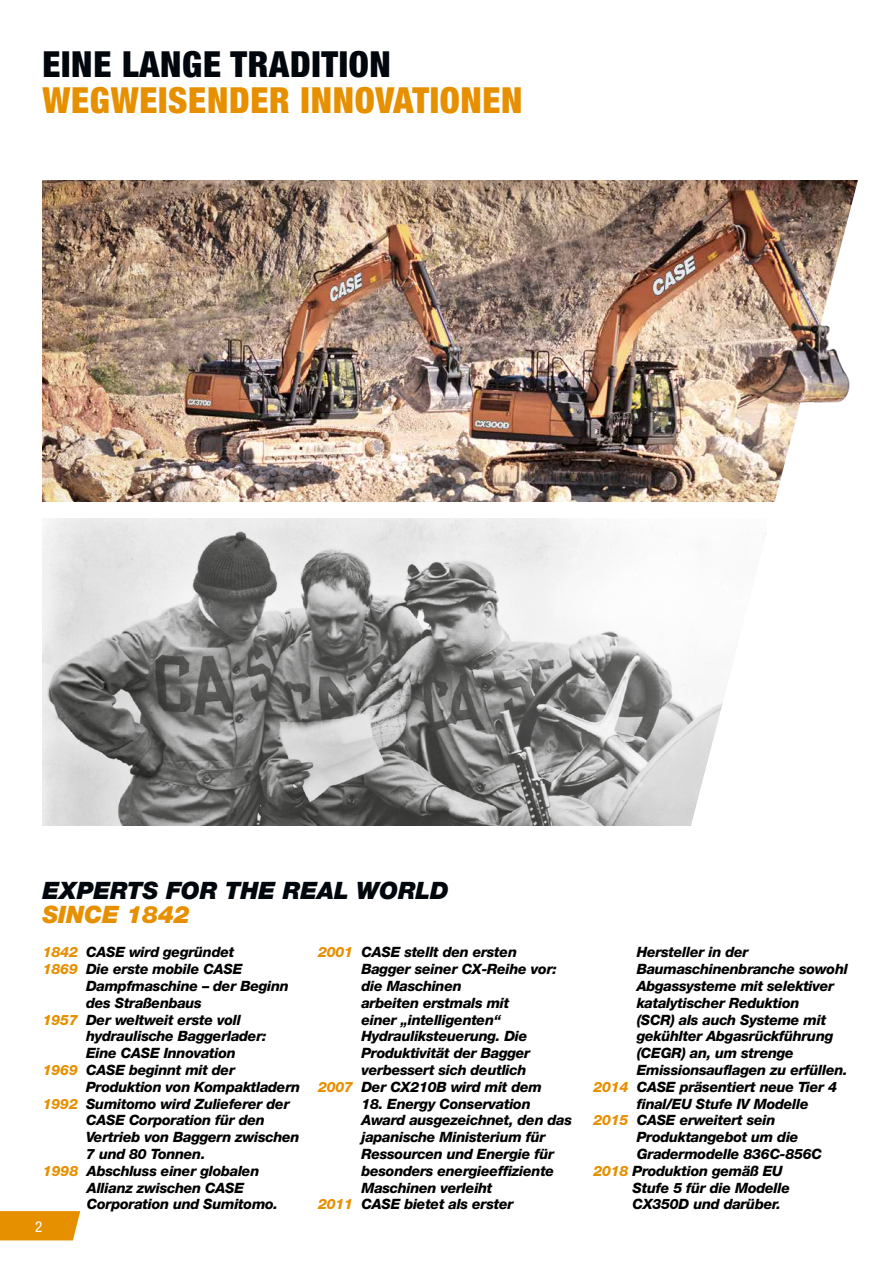
<style>
.page{position:relative;width:893px;height:1263px;background:#fff}
.page>*{position:absolute;margin:0;border:0;box-sizing:border-box;transform-origin:0 0}
.t1{font:900 condensed 36px "Helvetica Neue LT Pro";letter-spacing:.02em;color:#e69000}
.t2{font:900 condensed 36px "Helvetica Neue LT Pro";letter-spacing:.02em;color:#02060d}
.t3{font:italic 900 24px "Helvetica Neue LT Pro";letter-spacing:-.01em;color:#02060d}
.t4{font:italic 900 24px "Helvetica Neue LT Pro";letter-spacing:-.01em;color:#e69000}
.t5{font:condensed 15px "Helvetica Neue LT Pro";color:#fff}
.t6{font:italic 800 14.25px "Helvetica Neue LT Pro";letter-spacing:-.02em;color:#000}
.s1{color:#e69000}
</style>
<div class="page">
<svg style="left:0;top:1211px;width:80px;height:29px;background:#e7950b"></svg>
<img style="left:43px;top:519px;width:642px;height:306px">
<img style="left:43px;top:180px;width:642px;height:322px">
<img style="left:685px;top:180px;width:173px;height:646px">
<h1 class="t2" style="left:43px;top:42px;width:350px">EINE LANGE TRADITION</h1>
<h1 class="t1" style="left:43px;top:78px;width:482px">WEGWEISENDER INNOVATIONEN</h1>
<h2 class="t3" style="left:43px;top:875px;width:408px">EXPERTS FOR THE REAL WORLD</h2>
<h2 class="t4" style="left:43px;top:899px;width:149px">SINCE 1842</h2>
<p class="t6" style="left:43px;top:944px;width:193px"><span class="s1">1842</span> CASE wird gegründet</p>
<p class="t6" style="left:43px;top:960px;width:201px"><span class="s1">1869</span> Die erste mobile CASE</p>
<p class="t6" style="left:86px;top:977px;width:204px">Dampfmaschine – der Beginn</p>
<p class="t6" style="left:86px;top:994px;width:117px">des Straßenbaus</p>
<p class="t6" style="left:43px;top:1011px;width:200px"><span class="s1">1957</span> Der weltweit erste voll</p>
<p class="t6" style="left:86px;top:1028px;width:182px">hydraulische Baggerlader:</p>
<p class="t6" style="left:86px;top:1044px;width:151px">Eine CASE Innovation</p>
<p class="t6" style="left:43px;top:1061px;width:194px"><span class="s1">1969</span> CASE beginnt mit der</p>
<p class="t6" style="left:86px;top:1078px;width:216px">Produktion von Kompaktladern</p>
<p class="t6" style="left:43px;top:1095px;width:248px"><span class="s1">1992</span> Sumitomo wird Zulieferer der</p>
<p class="t6" style="left:86px;top:1112px;width:180px">CASE Corporation für den</p>
<p class="t6" style="left:86px;top:1128px;width:215px">Vertrieb von Baggern zwischen</p>
<p class="t6" style="left:86px;top:1145px;width:121px">7 und 80 Tonnen.</p>
<p class="t6" style="left:43px;top:1162px;width:218px"><span class="s1">1998</span> Abschluss einer globalen</p>
<p class="t6" style="left:87px;top:1179px;width:159px">Allianz zwischen CASE</p>
<p class="t6" style="left:87px;top:1196px;width:193px">Corporation und Sumitomo.</p>
<p class="t6" style="left:318px;top:944px;width:200px"><span class="s1">2001</span> CASE stellt den ersten</p>
<p class="t6" style="left:361px;top:960px;width:197px">Bagger seiner CX-Reihe vor:</p>
<p class="t6" style="left:361px;top:977px;width:102px">die Maschinen</p>
<p class="t6" style="left:361px;top:994px;width:149px">arbeiten erstmals mit</p>
<p class="t6" style="left:361px;top:1011px;width:141px">einer „intelligenten“</p>
<p class="t6" style="left:361px;top:1028px;width:168px">Hydrauliksteuerung. Die</p>
<p class="t6" style="left:361px;top:1045px;width:170px">Produktivität der Bagger</p>
<p class="t6" style="left:361px;top:1061px;width:166px">verbessert sich deutlich</p>
<p class="t6" style="left:318px;top:1078px;width:225px"><span class="s1">2007</span> Der CX210B wird mit dem</p>
<p class="t6" style="left:361px;top:1095px;width:171px">18. Energy Conservation</p>
<p class="t6" style="left:361px;top:1112px;width:212px">Award ausgezeichnet, den das</p>
<p class="t6" style="left:361px;top:1129px;width:186px">japanische Ministerium für</p>
<p class="t6" style="left:361px;top:1145px;width:194px">Ressourcen und Energie für</p>
<p class="t6" style="left:361px;top:1162px;width:194px">besonders energieeffiziente</p>
<p class="t6" style="left:361px;top:1179px;width:133px">Maschinen verleiht</p>
<p class="t6" style="left:318px;top:1196px;width:197px"><span class="s1">2011</span> CASE bietet als erster</p>
<p class="t5" style="left:35px;top:1218px;width:9px">2</p>
<p class="t6" style="left:637px;top:944px;width:113px">Hersteller in der</p>
<p class="t6" style="left:637px;top:961px;width:213px">Baumaschinenbranche sowohl</p>
<p class="t6" style="left:637px;top:977px;width:199px">Abgassysteme mit selektiver</p>
<p class="t6" style="left:637px;top:994px;width:164px">katalytischer Reduktion</p>
<p class="t6" style="left:637px;top:1011px;width:191px">(SCR) als auch Systeme mit</p>
<p class="t6" style="left:637px;top:1028px;width:198px">gekühlter Abgasrückführung</p>
<p class="t6" style="left:637px;top:1045px;width:159px">(CEGR) an, um strenge</p>
<p class="t6" style="left:637px;top:1061px;width:213px">Emissionsauflagen zu erfüllen.</p>
<p class="t6" style="left:594px;top:1078px;width:245px"><span class="s1">2014</span> CASE präsentiert neue Tier 4</p>
<p class="t6" style="left:637px;top:1095px;width:174px">final/EU Stufe IV Modelle</p>
<p class="t6" style="left:594px;top:1112px;width:183px"><span class="s1">2015</span> CASE erweitert sein</p>
<p class="t6" style="left:637px;top:1129px;width:163px">Produktangebot um die</p>
<p class="t6" style="left:637px;top:1145px;width:187px">Gradermodelle 836C-856C</p>
<p class="t6" style="left:594px;top:1162px;width:191px"><span class="s1">2018</span> Produktion gemäß EU</p>
<p class="t6" style="left:632px;top:1179px;width:159px">Stufe 5 für die Modelle</p>
<p class="t6" style="left:632px;top:1196px;width:150px">CX350D und darüber.</p>
</div>
